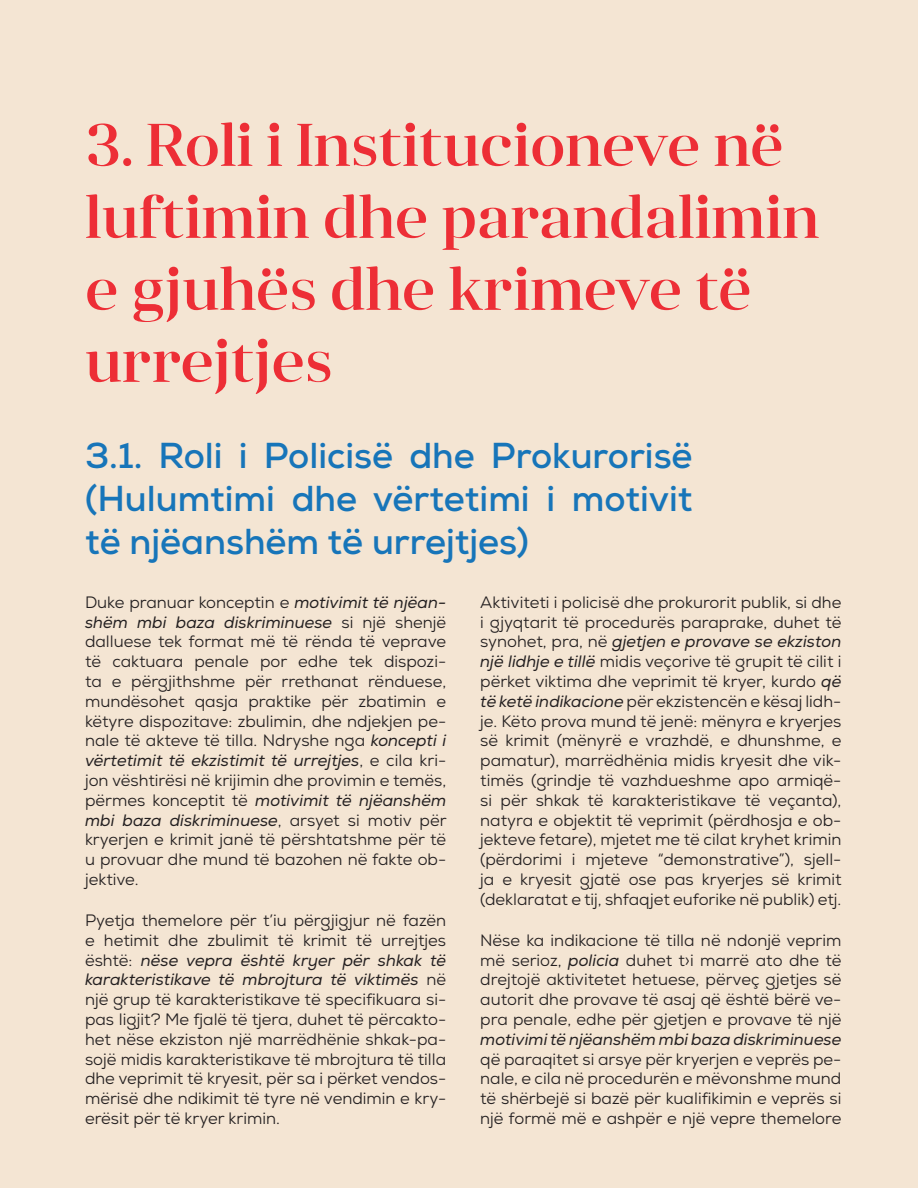
<style>
.page{position:relative;width:918px;height:1188px;background:#f4e5d3}
.page>*{position:absolute;margin:0;border:0;box-sizing:border-box;transform-origin:0 0}
.Titulli{font:500 60px/72px "Anglecia Pro Display";color:#ed2e36}
.Nen_Titulli{font:700 36px/43.2px "Nexa";color:#1775b9;text-align:justify}
.Text{font:16.5px/19.8px "Nexa";color:#231f20;text-align:justify}
.s1{font-style:italic}
</style>
<div class="page">
<p class="Titulli" style="left:85px;top:107px;width:736px">3. Roli i Institucioneve në luftimin dhe parandalimin e gjuhës dhe krimeve të urrejtjes</p>
<p class="Nen_Titulli" style="left:85px;top:433px;width:609px">3.1. Roli i Policisë dhe Prokurorisë (Hulumtimi dhe vërtetimi i motivit të njëanshëm të urrejtjes)</p>
<p class="Text" style="left:85px;top:592px;width:363px">Duke pranuar konceptin e <span class="s1">motivimit të njëan&shy;shëm mbi baza diskriminuese</span> si një shenjë dalluese tek format më të rënda të veprave të caktuara penale por edhe tek dispozi&shy;ta e përgjithshme për rrethanat rënduese, mundësohet qasja praktike për zbatimin e këtyre dispozitave: zbulimin, dhe ndjekjen pe&shy;nale të akteve të tilla. Ndryshe nga <span class="s1">koncepti i vërtetimit të ekzistimit të urrejtjes</span>, e cila kri&shy;jon vështirësi në krijimin dhe provimin e temës, përmes konceptit të <span class="s1">motivimit të njëanshëm mbi baza diskriminuese</span>, arsyet si motiv për kryerjen e krimit janë të përshtatshme për të u provuar dhe mund të bazohen në fakte ob&shy;jektive.</p>
<p class="Text" style="left:85px;top:910px;width:363px">Pyetja themelore për t’iu përgjigjur në fazën e hetimit dhe zbulimit të krimit të urrejtjes është: <span class="s1">nëse vepra është kryer për shkak të karakteristikave të mbrojtura të viktimës</span> në një grup të karakteristikave të specifikuara si&shy;pas ligjit? Me fjalë të tjera, duhet të përcakto&shy;het nëse ekziston një marrëdhënie shkak-pa&shy;sojë midis karakteristikave të mbrojtura të tilla dhe veprimit të kryesit, për sa i përket vendos&shy;mërisë dhe ndikimit të tyre në vendimin e kry&shy;erësit për të kryer krimin.</p>
<p class="Text" style="left:480px;top:592px;width:363px">Aktiviteti i policisë dhe prokurorit publik, si dhe i gjyqtarit të procedurës paraprake, duhet të synohet, pra, në <span class="s1">gjetjen e provave se ekziston një lidhje e tillë</span> midis veçorive të grupit të cilit i përket viktima dhe veprimit të kryer, kurdo <span class="s1">që të ketë indikacione</span> për ekzistencën e kësaj lidh&shy;je. Këto prova mund të jenë: mënyra e kryerjes së krimit (mënyrë e vrazhdë, e dhunshme, e pamatur), marrëdhënia midis kryesit dhe vik&shy;timës (grindje të vazhdueshme apo armiqë&shy;si për shkak të karakteristikave të veçanta), natyra e objektit të veprimit (përdhosja e ob&shy;jekteve fetare), mjetet me të cilat kryhet krimin (përdorimi i mjeteve “demonstrative”), sjell&shy;ja e kryesit gjatë ose pas kryerjes së krimit (deklaratat e tij, shfaqjet euforike në publik) etj.</p>
<p class="Text" style="left:480px;top:930px;width:363px">Nëse ka indikacione të tilla në ndonjë veprim më serioz, <span class="s1">policia</span> duhet t›i marrë ato dhe të drejtojë aktivitetet hetuese, përveç gjetjes së autorit dhe provave të asaj që është bërë ve&shy;pra penale, edhe për gjetjen e provave të një <span class="s1">motivimi të njëanshëm mbi baza diskriminuese </span>që paraqitet si arsye për kryerjen e veprës pe&shy;nale, e cila në procedurën e mëvonshme mund të shërbejë si bazë për kualifikimin e veprës si një formë më e ashpër e një vepre themelore</p>
</div>
